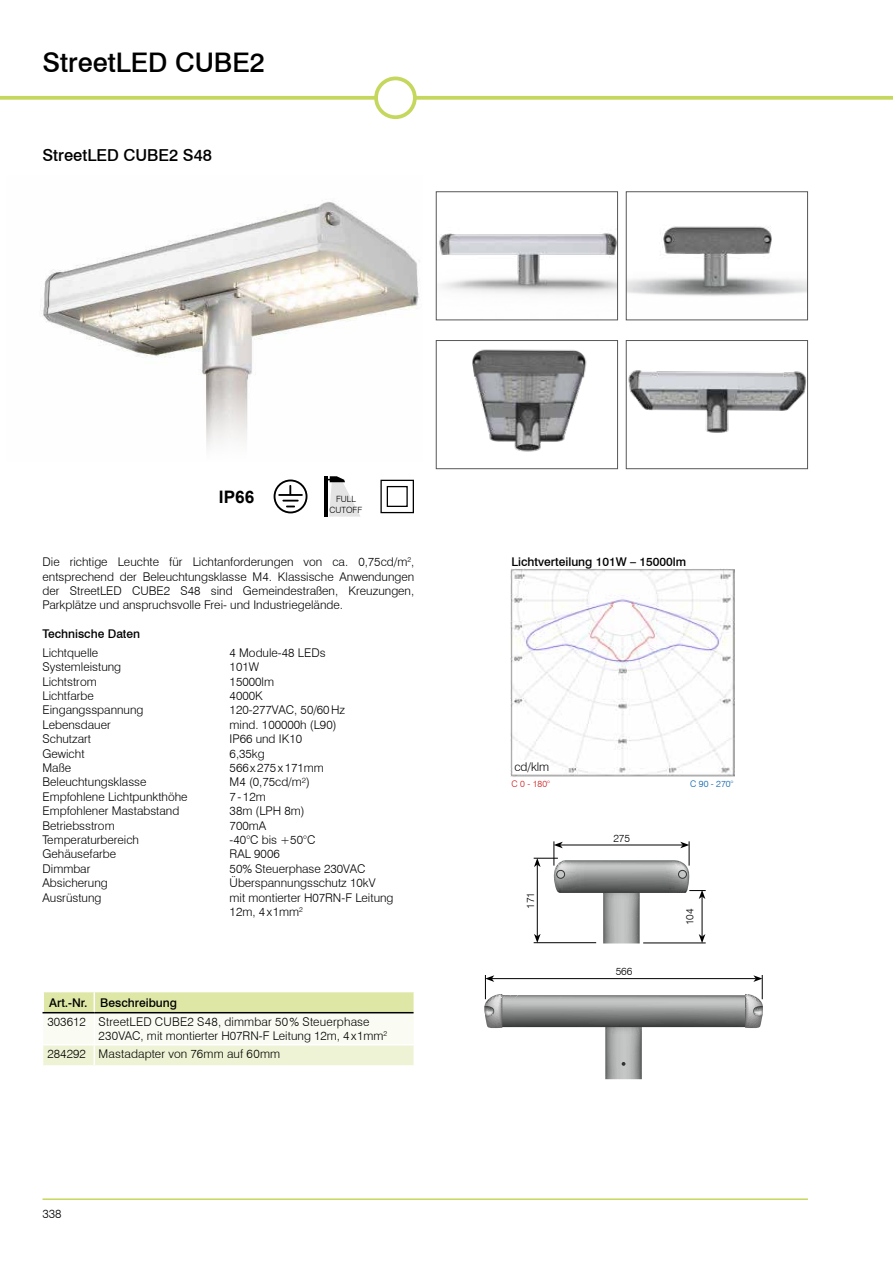
<style>
.page{position:relative;width:893px;height:1263px;background:#fff}
.page>*{position:absolute;margin:0;border:0;box-sizing:border-box;transform-origin:0 0}
.t1{font:500 27px "Swiss 721 BT";color:#000}
.t2{font:700 17.25px "Arial";color:#000}
.t3{font:500 16.5px "Swiss 721 BT";color:#000}
.t4{font:300 12px/14.4px "Swiss 721 BT";color:#000}
.t5{font:500 12px "Swiss 721 BT";color:#000}
.t6{font:300 10.5px "Swiss 721 BT";color:#000}
.t7{font:300 9px "Swiss 721 BT";color:#005faa}
.t8{font:300 9px "Swiss 721 BT";color:#cd1719}
.t9{font:300 8.55px/10.4px "Swiss 721 BT";color:#000;text-align:center}
</style>
<div class="page">
<hr style="left:43px;top:1198px;width:765px;height:2px;background:#c6d75e">
<svg style="left:0;top:96px;width:893px;height:4px;fill:#c6d75e"></svg>
<div style="left:376px;top:78px;width:39px;height:39px;background:#fff;border-radius:50%"></div>
<div style="left:374px;top:77px;width:43px;height:42px;border:4px solid #c6d75e;border-radius:50%"></div>
<img style="left:41px;top:202px;width:379px;height:176px">
<svg style="left:206px;top:378px;width:42px;height:70px"></svg>
<hr style="left:643px;top:943px;width:63px;height:1px;background:#000">
<svg style="left:534px;top:841px;width:172px;height:102px"></svg>
<svg style="left:484px;top:975px;width:279px;height:104px"></svg>
<img style="left:510px;top:569px;width:225px;height:208px">
<div style="left:513px;top:760px;width:37px;height:14px;background:#fff"></div>
<img style="left:439px;top:233px;width:177px;height:61px">
<div style="left:436px;top:191px;width:182px;height:129px;border:1px solid #575756"></div>
<img style="left:472px;top:349px;width:115px;height:103px">
<div style="left:436px;top:340px;width:182px;height:129px;border:1px solid #575756"></div>
<img style="left:628px;top:226px;width:178px;height:70px">
<div style="left:626px;top:191px;width:182px;height:129px;border:1px solid #575756"></div>
<img style="left:628px;top:370px;width:178px;height:63px">
<div style="left:626px;top:340px;width:182px;height:129px;border:1px solid #575756"></div>
<svg style="left:278px;top:485px;width:25px;height:22px"></svg>
<div style="left:274px;top:479px;width:33px;height:34px;border:2px solid #000;border-radius:50%"></div>
<div style="left:380px;top:480px;width:34px;height:33px;border:1px solid #000"></div>
<div style="left:387px;top:486px;width:21px;height:21px;border:1px solid #000"></div>
<svg style="left:328px;top:476px;width:32px;height:41px"></svg>
<hr style="left:325px;top:476px;width:3px;height:41px;background:#000">
<svg style="left:43px;top:992px;width:371px;height:74px"></svg>
<hr style="left:43px;top:1012px;width:51px;height:1px;background:#000">
<hr style="left:94px;top:1012px;width:320px;height:1px;background:#000">
<h1 class="t1" style="left:43px;top:46px;width:224px">StreetLED CUBE2</h1>
<h3 class="t3" style="left:43px;top:145px;width:171px">StreetLED CUBE2 S48</h3>
<h2 class="t2" style="left:219px;top:484px;width:37px">IP66</h2>
<p class="t9" style="left:330px;top:494px;width:34px">FULL<br>CUTOFF</p>
<p class="t4" style="left:43px;top:555px;width:373px;text-align:justify">Die richtige Leuchte für Lichtanforderungen von ca. 0,75cd/m<sup>2</sup>, entsprechend der Beleuchtungsklasse M4. Klassische Anwendungen der StreetLED CUBE2 S48 sind Gemeindestraßen, Kreuzungen, Parkplätze und anspruchsvolle Frei- und Industriegelände.</p>
<p class="t5" style="left:43px;top:627px;width:99px">Technische Daten</p>
<p class="t4" style="left:43px;top:645px;width:57px">Lichtquelle</p>
<p class="t4" style="left:230px;top:645px;width:97px">4 Module-48 LEDs</p>
<p class="t4" style="left:43px;top:660px;width:80px">Systemleistung</p>
<p class="t4" style="left:230px;top:660px;width:31px">101W</p>
<p class="t4" style="left:43px;top:674px;width:56px">Lichtstrom</p>
<p class="t4" style="left:230px;top:674px;width:46px">15000lm</p>
<p class="t4" style="left:43px;top:688px;width:53px">Lichtfarbe</p>
<p class="t4" style="left:230px;top:688px;width:35px">4000K</p>
<p class="t4" style="left:43px;top:703px;width:103px">Eingangsspannung</p>
<p class="t4" style="left:230px;top:703px;width:117px">120-277VAC, 50/60Hz</p>
<p class="t4" style="left:43px;top:717px;width:70px">Lebensdauer</p>
<p class="t4" style="left:230px;top:717px;width:108px">mind. 100000h (L90)</p>
<p class="t4" style="left:43px;top:732px;width:50px">Schutzart</p>
<p class="t4" style="left:230px;top:732px;width:74px">IP66 und IK10</p>
<p class="t4" style="left:43px;top:746px;width:44px">Gewicht</p>
<p class="t4" style="left:230px;top:746px;width:37px">6,35kg</p>
<p class="t4" style="left:43px;top:760px;width:30px">Maße</p>
<p class="t4" style="left:230px;top:760px;width:96px">566x275x171mm</p>
<p class="t4" style="left:43px;top:775px;width:105px">Beleuchtungsklasse</p>
<p class="t4" style="left:230px;top:775px;width:82px">M4 (0,75cd/m²)</p>
<p class="t4" style="left:43px;top:789px;width:147px">Empfohlene Lichtpunkthöhe</p>
<p class="t4" style="left:230px;top:789px;width:38px">7-12m</p>
<p class="t4" style="left:43px;top:804px;width:138px">Empfohlener Mastabstand</p>
<p class="t4" style="left:230px;top:804px;width:77px">38m (LPH 8m)</p>
<p class="t4" style="left:43px;top:818px;width:74px">Betriebsstrom</p>
<p class="t4" style="left:230px;top:818px;width:38px">700mA</p>
<p class="t4" style="left:43px;top:832px;width:98px">Temperaturbereich</p>
<p class="t4" style="left:230px;top:832px;width:87px">-40°C bis +50°C</p>
<p class="t4" style="left:43px;top:847px;width:75px">Gehäusefarbe</p>
<p class="t4" style="left:230px;top:847px;width:52px">RAL 9006</p>
<p class="t4" style="left:43px;top:861px;width:49px">Dimmbar</p>
<p class="t4" style="left:230px;top:861px;width:137px">50% Steuerphase 230VAC</p>
<p class="t4" style="left:43px;top:876px;width:67px">Absicherung</p>
<p class="t4" style="left:230px;top:876px;width:147px">Überspannungsschutz 10kV</p>
<p class="t4" style="left:43px;top:890px;width:61px">Ausrüstung</p>
<p class="t4" style="left:230px;top:890px;width:165px">mit montierter H07RN-F Leitung<br>12m, 4x1mm<sup>2</sup></p>
<p class="t5" style="left:49px;top:995px;width:129px">Art.-Nr. Beschreibung</p>
<p class="t4" style="left:99px;top:1014px;width:290px;text-indent:-51px">303612 StreetLED CUBE2 S48, dimmbar 50% Steuerphase<br>230VAC, mit montierter H07RN-F Leitung 12m, 4x1mm<sup>2</sup></p>
<p class="t4" style="left:48px;top:1046px;width:234px">284292 Mastadapter von 76mm auf 60mm</p>
<p class="t4" style="left:43px;top:1206px;width:21px">338</p>
<p class="t5" style="left:512px;top:555px;width:176px">Lichtverteilung 101W – 15000lm</p>
<p class="t4" style="left:514px;top:760px;width:36px">cd/klm</p>
<p class="t8" style="left:512px;top:778px;width:40px">C 0 - 180°</p>
<p class="t7" style="left:690px;top:778px;width:45px">C 90 - 270°</p>
<p class="t6" style="left:524px;top:909px;width:18px;rotate:-90deg">171</p>
<p class="t6" style="left:613px;top:832px;width:18px">275</p>
<p class="t6" style="left:616px;top:965px;width:18px">566</p>
<p class="t6" style="left:683px;top:925px;width:18px;rotate:-90deg">104</p>
</div>
